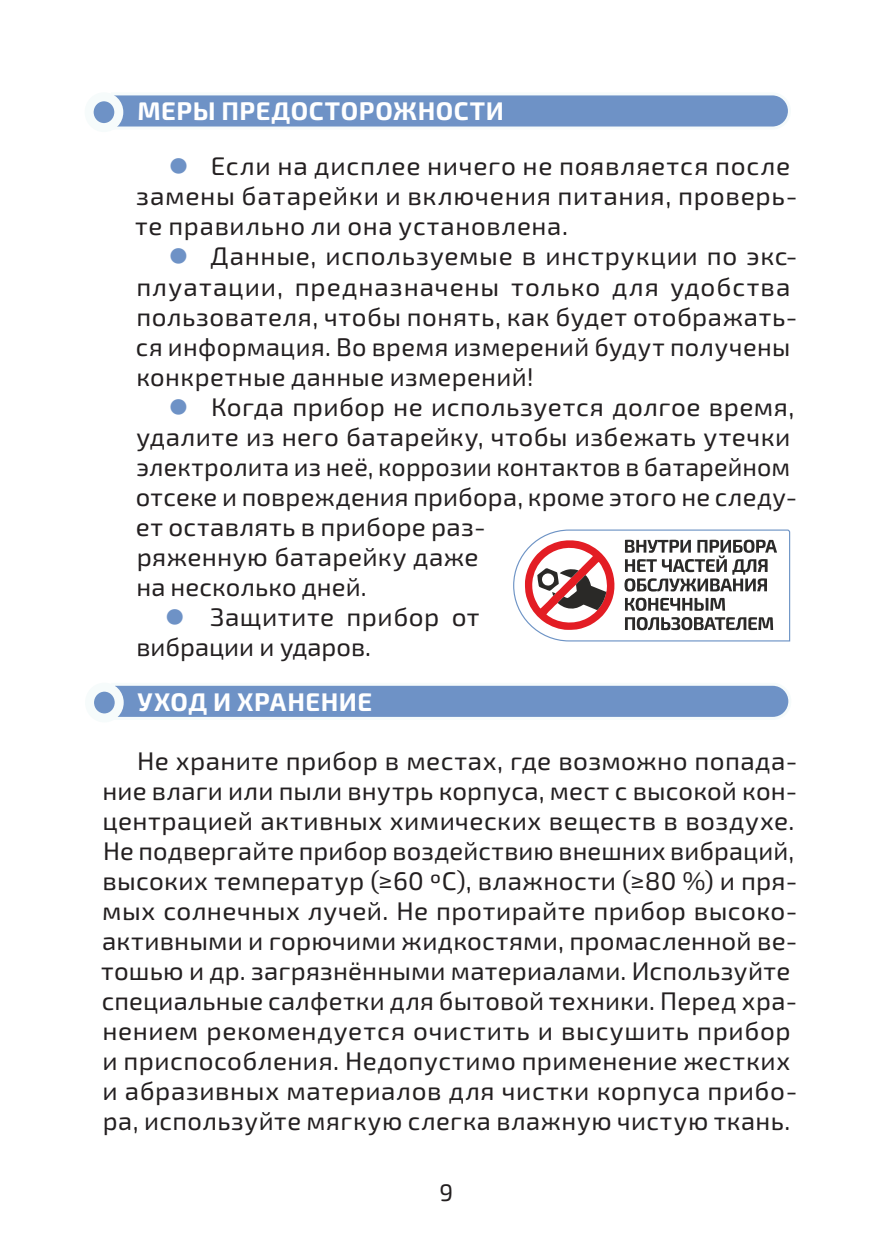
<style>
.page{position:relative;width:893px;height:1259px;background:#fff}
.page>*{position:absolute;margin:0;border:0;box-sizing:border-box;transform-origin:0 0}
.t1{font:25.5px/30px "Exo 2.0";letter-spacing:.015em;color:#231f20}
.t2{font:700 25.5px "Exo 2.0";letter-spacing:.02em;color:#fff}
.t3{font:24px "Exo 2.0";color:#231f20}
.s1{font-weight:700;color:#fff}
.s2{color:#6e92c6}
</style>
<div class="page">
<div style="left:116px;top:685px;width:673px;height:32px;background:#6e92c6"></div>
<svg style="left:90px;top:687px;width:29px;height:31px"></svg>
<div style="left:85px;top:682px;width:39px;height:40px;border:9px solid #f6fbfb;border-radius:50%"></div>
<div style="left:115px;top:95px;width:673px;height:32px;background:#6e92c6"></div>
<div style="left:89px;top:97px;width:30px;height:31px;background:#6e92c6;border-radius:50%"></div>
<div style="left:85px;top:92px;width:38px;height:40px;border:9px solid #f6fbfb;border-radius:50%"></div>
<svg style="left:513px;top:529px;width:278px;height:113px"></svg>
<p class="t1" style="left:168px;top:85px;width:624px;line-height:55.5px;text-indent:-30px"><span class="s1">МЕРЫ ПРЕДОСТОРОЖНОСТИ<br></span><span class="s2">⚫</span> Если на дисплее ничего не появляется после</p>
<p class="t1" style="left:135px;top:183px;width:664px">замены батарейки и включения питания, проверь&shy;те правильно ли она установлена.</p>
<p class="t1" style="left:136px;top:243px;width:663px;text-indent:32px"><span class="s2">⚫</span> Данные, используемые в инструкции по экс&shy;плуатации, предназначены только для удобства пользователя, чтобы понять, как будет отображать&shy;ся информация. Во время измерений будут получены конкретные данные измерений!</p>
<p class="t1" style="left:168px;top:393px;width:628px"><span class="s2">⚫</span> Когда прибор не используется долгое время,</p>
<p class="t1" style="left:137px;top:423px;width:655px">удалите из него батарейку, чтобы избежать утечки</p>
<p class="t1" style="left:137px;top:453px;width:655px">электролита из неё, коррозии контактов в батарейном</p>
<p class="t1" style="left:136px;top:483px;width:663px">отсеке и повреждения прибора, кроме этого не следу-</p>
<p class="t1" style="left:136px;top:513px;width:351px">ет оставлять в приборе раз-</p>
<p class="t1" style="left:137px;top:543px;width:343px">ряженную батарейку даже</p>
<p class="t1" style="left:136px;top:573px;width:232px">на несколько дней.</p>
<p class="t1" style="left:164px;top:603px;width:317px"><span class="s2">⚫</span> Защитите прибор от</p>
<p class="t1" style="left:136px;top:633px;width:236px">вибрации и ударов.</p>
<p class="t2" style="left:138px;top:688px;width:236px">УХОД И ХРАНЕНИЕ</p>
<p class="t1" style="left:101px;top:747px;width:698px;text-indent:36px">Не храните прибор в местах, где возможно попада&shy;ние влаги или пыли внутрь корпуса, мест с высокой кон&shy;центрацией активных химических веществ в воздухе.<br>Не подвергайте прибор воздействию внешних вибраций, высоких температур (≥60 ºС), влажности (≥80 %) и пря&shy;мых солнечных лучей. Не протирайте прибор высоко&shy;активными и горючими жидкостями, промасленной ве&shy;тошью и др. загрязнёнными материалами. Используйте специальные салфетки для бытовой техники. Перед хра&shy;нением рекомендуется очистить и высушить прибор и приспособления. Недопустимо применение жестких и абразивных материалов для чистки корпуса прибо&shy;ра, используйте мягкую слегка влажную чистую ткань.</p>
<p class="t3" style="left:440px;top:1182px;width:15px">9</p>
</div>
